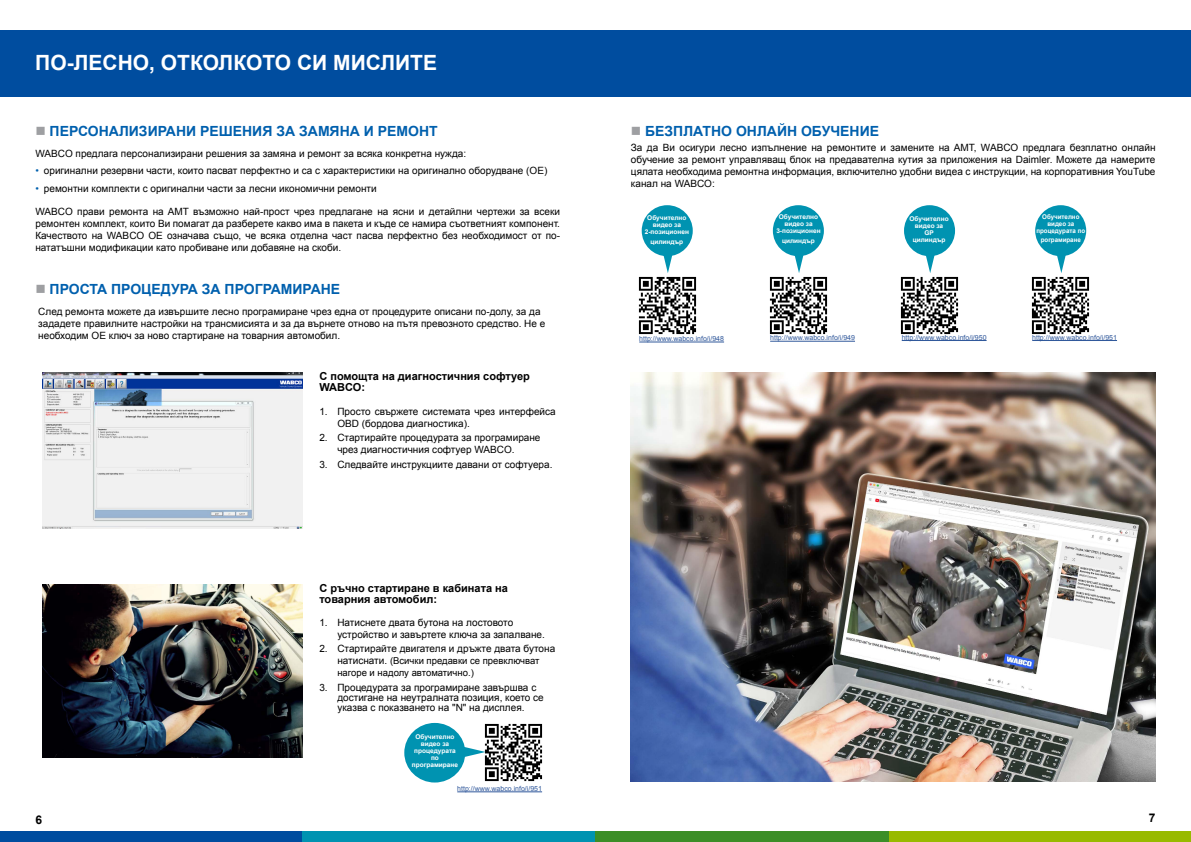
<style>
.page{position:relative;width:1191px;height:842px;background:#fff}
.page>*{position:absolute;margin:0;border:0;box-sizing:border-box;transform-origin:0 0}
.t1{font:700 21px "Arial";color:#fff}
.t2{font:700 14px "Arial";color:#0060ae}
.t3{font:700 12px "Arial";color:#000}
.t4{font:700 11px/11px "Arial";color:#000}
.t5{font:10px/12px "Arial";color:#000}
.t6{font:9.5px/12px "Arial";color:#000}
.t7{font:7px "Arial";color:#30589b}
.t8{font:700 6.5px/7px "Arial";color:#fff;text-align:center}
.t9{font:700 6.5px/7px "Arial";color:#fff;text-align:center;scale:.95 1}
.s1{color:#0060ae}
.s2{font-size:10px}
</style>
<div class="page">
<div style="left:0;top:831px;width:302px;height:11px;background:#004d9f"></div>
<div style="left:302px;top:831px;width:293px;height:11px;background:#0093b1"></div>
<div style="left:595px;top:831px;width:294px;height:11px;background:#3b8e27"></div>
<div style="left:889px;top:831px;width:302px;height:11px;background:#98ba00"></div>
<div style="left:0;top:30px;width:1191px;height:66px;background:#004d9f"></div>
<img style="left:638px;top:276px;width:59px;height:59px">
<svg style="left:663px;top:256px;width:9px;height:17px"></svg>
<div style="left:641px;top:205px;width:52px;height:51px;background:#0093b1;border-radius:50%"></div>
<img style="left:769px;top:276px;width:59px;height:59px">
<svg style="left:795px;top:256px;width:8px;height:17px"></svg>
<div style="left:773px;top:205px;width:51px;height:51px;background:#0093b1;border-radius:50%"></div>
<img style="left:900px;top:276px;width:59px;height:59px">
<svg style="left:926px;top:256px;width:8px;height:17px"></svg>
<div style="left:904px;top:205px;width:51px;height:51px;background:#0093b1;border-radius:50%"></div>
<img style="left:1031px;top:276px;width:59px;height:59px">
<svg style="left:1057px;top:256px;width:9px;height:17px"></svg>
<div style="left:1035px;top:205px;width:51px;height:51px;background:#0093b1;border-radius:50%"></div>
<img style="left:631px;top:372px;width:524px;height:410px">
<img style="left:43px;top:372px;width:260px;height:157px">
<img style="left:43px;top:584px;width:260px;height:173px">
<img style="left:484px;top:723px;width:59px;height:59px">
<svg style="left:464px;top:746px;width:21px;height:11px"></svg>
<div style="left:404px;top:723px;width:61px;height:59px;background:#0093b1;border-radius:50%"></div>
<hr style="left:457px;top:791px;width:85px;height:1px;background:#30589b">
<hr style="left:1032px;top:340px;width:85px;height:1px;background:#30589b">
<hr style="left:901px;top:340px;width:85px;height:1px;background:#30589b">
<hr style="left:770px;top:341px;width:85px;height:1px;background:#30589b">
<hr style="left:639px;top:342px;width:85px;height:1px;background:#30589b">
<h1 class="t1" style="left:35px;top:49px;width:403px">ПО-ЛЕСНО, ОТКОЛКОТО СИ МИСЛИТЕ</h1>
<h2 class="t2" style="left:50px;top:122px;width:389px">ПЕРСОНАЛИЗИРАНИ РЕШЕНИЯ ЗА ЗАМЯНА И РЕМОНТ</h2>
<p class="t5" style="left:35px;top:147px;width:432px">WABCO предлага персонализирани решения за замяна и ремонт за всяка конкретна нужда:</p>
<p class="t5" style="left:35px;top:165px;width:513px"><span class="s1">•</span> оригинални резервни части, които пасват перфектно и са с характеристики на оригинално оборудване (OE)</p>
<p class="t5" style="left:35px;top:183px;width:343px"><span class="s1">•</span> ремонтни комплекти с оригинални части за лесни икономични ремонти</p>
<p class="t5" style="left:35px;top:206px;width:526px;text-align:justify">WABCO прави ремонта на AMT възможно най-прост чрез предлагане на ясни и детайлни чертежи за всеки ремонтен комплект, които Ви помагат да разберете какво има в пакета и къде се намира съответният компонент.<br>Качеството на WABCO OE означава също, че всяка отделна част пасва перфектно без необходимост от по&shy;нататъшни модификации като пробиване или добавяне на скоби.</p>
<h2 class="t2" style="left:50px;top:280px;width:292px">ПРОСТА ПРОЦЕДУРА ЗА ПРОГРАМИРАНЕ</h2>
<p class="t5" style="left:38px;top:305px;width:508px">След ремонта можете да извършите лесно програмиране чрез една от процедурите описани по-долу, за да зададете правилните настройки на трансмисията и за да върнете отново на пътя превозното средство. Не е необходим OE ключ за ново стартиране на товарния автомобил.</p>
<p class="t4" style="left:319px;top:371px;width:212px">С помощта на диагностичния софтуер<br>WABCO:</p>
<p class="t5" style="left:337px;top:405px;width:220px;text-indent:-18px">1. Просто свържете системата чрез интерфейса<br>OBD (бордова диагностика).</p>
<p class="t5" style="left:337px;top:432px;width:205px;text-indent:-18px">2. Стартирайте процедурата за програмиране чрез диагностичния софтуер WABCO.</p>
<p class="t5" style="left:319px;top:459px;width:235px">3. Следвайте инструкциите давани от софтуера.</p>
<p class="t4" style="left:319px;top:583px;width:190px">С ръчно стартиране в кабината на товарния автомобил:</p>
<p class="t5" style="left:337px;top:616px;width:209px;text-indent:-18px">1. Натиснете двата бутона на лостовото устройство и завъртете ключа за запалване.</p>
<p class="t5" style="left:319px;top:643px;width:237px">2. Стартирайте двигателя и дръжте двата бутона</p>
<p class="t6" style="left:337px;top:654px;width:204px"><span class="s2">натиснати.</span> (Всички предавки се превключват нагоре и надолу автоматично.)</p>
<p class="t5" style="left:337px;top:683px;width:208px;line-height:10px;text-indent:-18px">3. Процедурата за програмиране завършва с достигане на неутралната позиция, което се указва с показването на "N" на дисплея.</p>
<p class="t8" style="left:412px;top:734px;width:48px">Обучително видео за процедурата по програмиране</p>
<p class="t7" style="left:457px;top:784px;width:86px">http://www.wabco.info/i/951</p>
<h2 class="t2" style="left:645px;top:122px;width:235px">БЕЗПЛАТНО ОНЛАЙН ОБУЧЕНИЕ</h2>
<p class="t5" style="left:631px;top:142px;width:526px;text-align:justify">За да Ви осигури лесно изпълнение на ремонтите и замените на AMT, WABCO предлага безплатно онлайн обучение за ремонт управляващ блок на предавателна кутия за приложения на Daimler. Можете да намерите цялата необходима ремонтна информация, включително удобни видеа с инструкции, на корпоративния YouTube канал на WABCO:</p>
<p class="t8" style="left:645px;top:214px;width:46px">Обучително видео за<br>2-позиционен</p>
<p class="t8" style="left:650px;top:238px;width:34px">цилиндър</p>
<p class="t8" style="left:776px;top:214px;width:46px">Обучително видео за<br>3-позиционен</p>
<p class="t8" style="left:782px;top:237px;width:34px">цилиндър</p>
<p class="t8" style="left:909px;top:215px;width:41px">Обучително видео за<br>GP цилиндър</p>
<p class="t9" style="left:1036px;top:213px;width:53px">Обучително видео за процедурата по</p>
<p class="t9" style="left:1040px;top:237px;width:44px">рограмиране</p>
<p class="t7" style="left:639px;top:334px;width:86px">http://www.wabco.info/i/948</p>
<p class="t7" style="left:770px;top:333px;width:86px">http://www.wabco.info/i/949</p>
<p class="t7" style="left:901px;top:333px;width:86px">http://www.wabco.info/i/950</p>
<p class="t7" style="left:1032px;top:333px;width:86px">http://www.wabco.info/i/951</p>
<p class="t3" style="left:35px;top:811px;width:8px">6</p>
<p class="t3" style="left:1148px;top:810px;width:8px">7</p>
</div>
